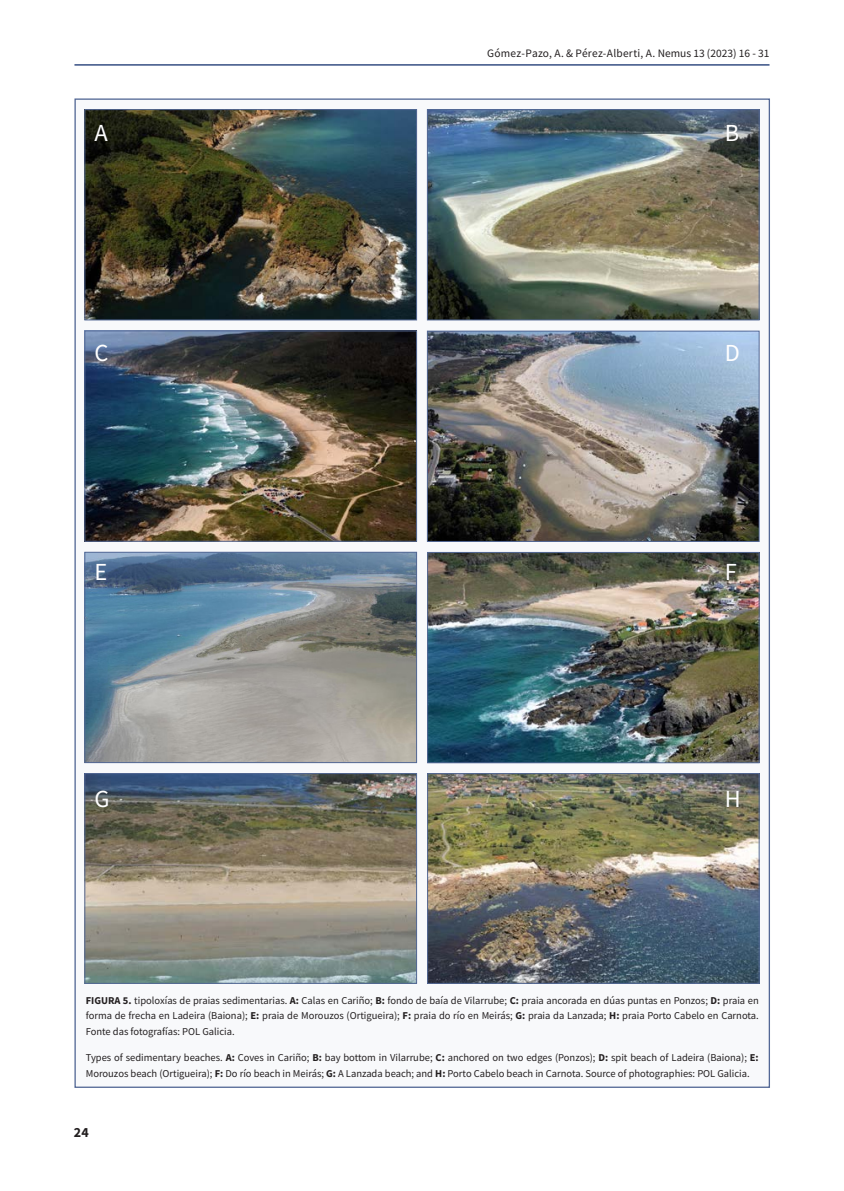
<style>
.page{position:relative;width:844px;height:1191px;background:#fff}
.page>*{position:absolute;margin:0;border:0;box-sizing:border-box;transform-origin:0 0}
.t1{font:24.5px "Source Sans Pro";color:#fff}
.t2{font:700 14px "Source Sans Pro";color:#231f20}
.t3{font:11.38px "Source Sans Pro";letter-spacing:.015em;color:#231f20}
.t4{font:10.5px/15.8px "Source Sans Pro";color:#231f20;text-align:justify}
.s1{font-weight:700}
</style>
<div class="page">
<div style="left:75px;top:99px;width:694px;height:988px;background:#f8f9fb"></div>
<img style="left:86px;top:111px;width:329px;height:207px">
<div style="left:84px;top:109px;width:333px;height:211px;border:1px solid #536895"></div>
<img style="left:86px;top:332px;width:329px;height:208px">
<div style="left:84px;top:330px;width:333px;height:212px;border:1px solid #536895"></div>
<img style="left:86px;top:554px;width:329px;height:207px">
<div style="left:84px;top:552px;width:333px;height:211px;border:1px solid #536895"></div>
<img style="left:86px;top:775px;width:329px;height:206px">
<div style="left:84px;top:773px;width:333px;height:210px;border:1px solid #536895"></div>
<img style="left:429px;top:111px;width:328px;height:207px">
<div style="left:427px;top:109px;width:332px;height:211px;border:1px solid #536895"></div>
<img style="left:429px;top:333px;width:328px;height:207px">
<div style="left:427px;top:331px;width:332px;height:211px;border:1px solid #536895"></div>
<img style="left:429px;top:554px;width:328px;height:207px">
<div style="left:427px;top:552px;width:332px;height:211px;border:1px solid #536895"></div>
<img style="left:429px;top:775px;width:328px;height:206px">
<div style="left:427px;top:773px;width:332px;height:210px;border:1px solid #536895"></div>
<hr style="left:74px;top:64px;width:695px;height:2px;background:#536895">
<h1 class="t1" style="left:95px;top:117px;width:15px">A</h1>
<p class="t3" style="left:487px;top:46px;width:284px">Gómez-Pazo, A. &amp; Pérez-Alberti, A. Nemus 13 (2023) 16 - 31</p>
<h1 class="t1" style="left:724px;top:117px;width:16px">B</h1>
<h1 class="t1" style="left:95px;top:337px;width:15px">C</h1>
<h1 class="t1" style="left:724px;top:337px;width:17px">D</h1>
<h1 class="t1" style="left:95px;top:556px;width:14px">E</h1>
<h1 class="t1" style="left:724px;top:556px;width:14px">F</h1>
<h1 class="t1" style="left:95px;top:783px;width:17px">G</h1>
<h1 class="t1" style="left:724px;top:783px;width:17px">H</h1>
<p class="t4" style="left:86px;top:992px;width:674px"><span class="s1">FIGURA 5.</span> tipoloxías de praias sedimentarias. <span class="s1">A:</span> Calas en Cariño; <span class="s1">B:</span> fondo de baía de Vilarrube; <span class="s1">C:</span> praia ancorada en dúas puntas en Ponzos; <span class="s1">D:</span> praia en forma de frecha en Ladeira (Baiona); <span class="s1">E:</span> praia de Morouzos (Ortigueira); <span class="s1">F:</span> praia do río en Meirás; <span class="s1">G:</span> praia da Lanzada; <span class="s1">H:</span> praia Porto Cabelo en Carnota.<br>Fonte das fotografías: POL Galicia.</p>
<p class="t4" style="left:86px;top:1049px;width:674px">Types of sedimentary beaches. <span class="s1">A:</span> Coves in Cariño; <span class="s1">B:</span> bay bottom in Vilarrube; <span class="s1">C:</span> anchored on two edges (Ponzos); <span class="s1">D:</span> spit beach of Ladeira (Baiona); <span class="s1">E:<br></span>Morouzos beach (Ortigueira); <span class="s1">F:</span> Do río beach in Meirás; <span class="s1">G:</span> A Lanzada beach; and <span class="s1">H:</span> Porto Cabelo beach in Carnota. Source of photographies: POL Galicia.</p>
<h2 class="t2" style="left:74px;top:1122px;width:16px">24</h2>
</div>
